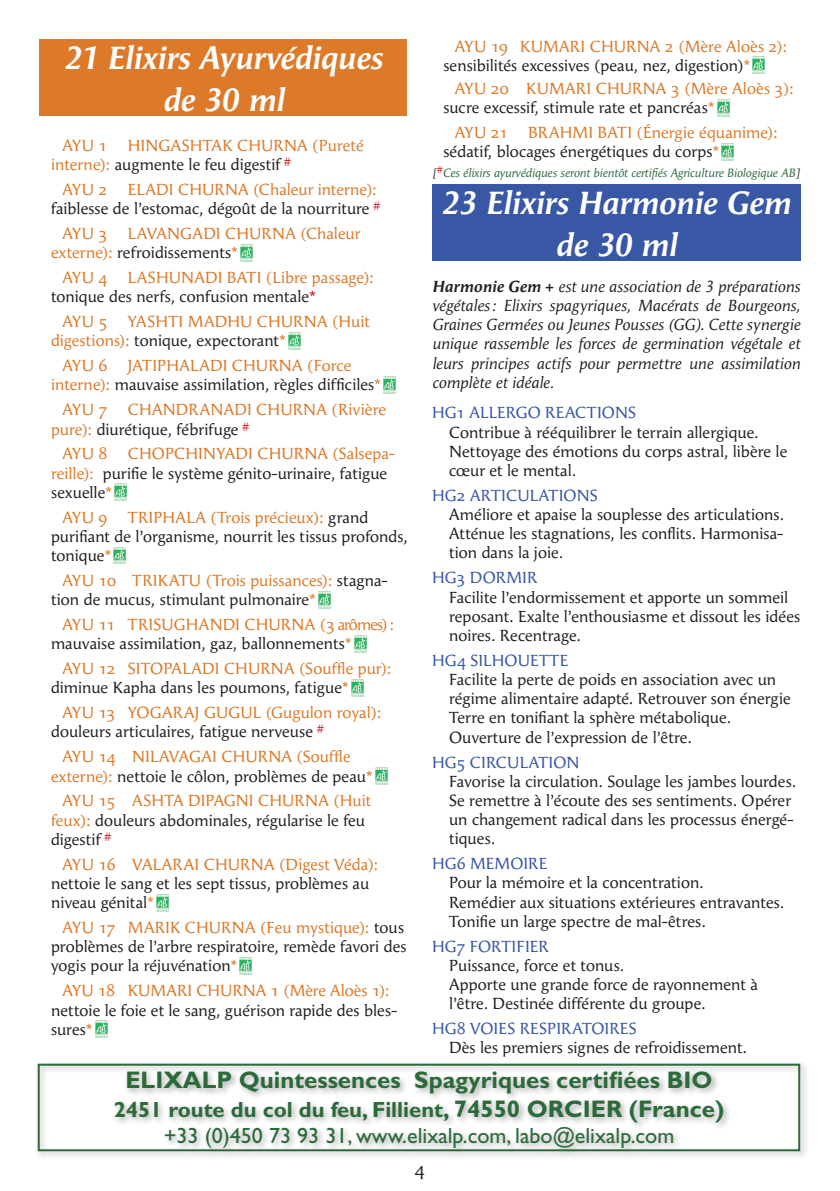
<style>
.page{position:relative;width:840px;height:1191px;background:#fff}
.page>*{position:absolute;margin:0;border:0;box-sizing:border-box;transform-origin:0 0}
.t1{font:italic 700 32px/42.4px "Angie";letter-spacing:-.01em;color:#fff;text-align:center}
.t2{font:700 24px "Gill Sans Std";color:#2b6a39}
.t3{font:22px/26.4px "Gill Sans Std";color:#2b6a39;text-align:center}
.t4{font:18px "Angie";color:#231f20}
.t5{font:16px/19.2px "Angie";letter-spacing:.005em;color:#231f20}
.t6{font:16px/19.2px "Angie";letter-spacing:.005em;color:#dc7a2a}
.t7{font:italic 16px/19.2px "Angie";letter-spacing:.005em;color:#231f20;text-align:justify}
.t8{font:16px "Angie";letter-spacing:.005em;color:#3857a5}
.t9{font:italic 12px "Angie";color:#2b6a39}
.s1{color:#231f20}
.s2{color:#dc7a2a}
.s3{color:#c2121a}
.s4{font-weight:700}
.s5{font-weight:700;font-size:24px}
</style>
<div class="page">
<img style="left:240px;top:244px;width:12px;height:17px">
<img style="left:288px;top:332px;width:12px;height:17px">
<img style="left:383px;top:376px;width:12px;height:17px">
<img style="left:114px;top:484px;width:13px;height:17px">
<img style="left:114px;top:547px;width:12px;height:17px">
<img style="left:318px;top:591px;width:12px;height:17px">
<img style="left:354px;top:635px;width:12px;height:17px">
<img style="left:351px;top:679px;width:12px;height:17px">
<img style="left:375px;top:767px;width:12px;height:17px">
<img style="left:156px;top:894px;width:12px;height:17px">
<img style="left:239px;top:957px;width:13px;height:17px">
<img style="left:95px;top:1020px;width:12px;height:17px">
<img style="left:752px;top:57px;width:12px;height:17px">
<img style="left:717px;top:99px;width:11px;height:17px">
<img style="left:721px;top:143px;width:12px;height:17px">
<div style="left:40px;top:40px;width:367px;height:76px;background:#dc7a2a"></div>
<div style="left:432px;top:185px;width:368px;height:76px;background:#3857a5"></div>
<div style="left:34px;top:1060px;width:774px;height:100px;background:#231f20;opacity:.36"></div>
<div style="left:38px;top:1063px;width:761px;height:88px;border:2px solid #2b6a39"></div>
<h1 class="t1" style="left:64px;top:37px;width:320px">21 Elixirs Ayurvédiques de 30 ml</h1>
<p class="t6" style="left:51px;top:136px;width:314px;text-indent:77px">HINGASHTAK CHURNA (Pureté interne): <span class="s1">augmente le feu digestif</span> <sup>#</sup></p>
<p class="t6" style="left:62px;top:180px;width:47px">AYU 2</p>
<p class="t6" style="left:62px;top:136px;width:47px">AYU 1</p>
<p class="t5" style="left:51px;top:180px;width:330px;text-align:right"><span class="s2">ELADI CHURNA (Chaleur interne):<br></span>faiblesse de l’estomac, dégoût de la nourriture <sup>#</sup></p>
<p class="t6" style="left:62px;top:224px;width:47px">AYU 3</p>
<p class="t6" style="left:51px;top:224px;width:310px;text-indent:77px">LAVANGADI CHURNA (Chaleur externe): <span class="s1">refroidissements</span>*</p>
<p class="t6" style="left:62px;top:268px;width:47px">AYU 4</p>
<p class="t5" style="left:51px;top:268px;width:324px;text-indent:77px"><span class="s2">LASHUNADI BATI (Libre passage): </span>tonique des nerfs, confusion mentale<span class="s3">*</span></p>
<p class="t6" style="left:62px;top:313px;width:47px">AYU 5</p>
<p class="t6" style="left:51px;top:313px;width:320px;text-indent:77px">YASHTI MADHU CHURNA (Huit digestions): <span class="s1">tonique, expectorant</span>*</p>
<p class="t6" style="left:62px;top:357px;width:47px">AYU 6</p>
<p class="t5" style="left:51px;top:357px;width:332px;text-indent:77px"><span class="s2">JATIPHALADI CHURNA (Force interne):</span> mauvaise assimilation, règles difficiles<span class="s2">*</span></p>
<p class="t6" style="left:62px;top:401px;width:47px">AYU 7</p>
<p class="t6" style="left:51px;top:401px;width:336px;text-indent:77px">CHANDRANADI CHURNA (Rivière pure): <span class="s1">diurétique, fébrifuge</span> <sup>#</sup></p>
<p class="t6" style="left:62px;top:445px;width:47px">AYU 8</p>
<p class="t5" style="left:51px;top:445px;width:345px;text-indent:77px"><span class="s2">CHOPCHINYADI CHURNA (Salsepa&shy;reille):</span> purifie le système génito-urinaire, fatigue sexuelle<span class="s2">*</span></p>
<p class="t6" style="left:62px;top:508px;width:47px">AYU 9</p>
<p class="t5" style="left:51px;top:508px;width:358px;text-indent:77px"><span class="s2">TRIPHALA (Trois précieux):</span> grand purifiant de l’organisme, nourrit les tissus profonds, tonique<span class="s2">*</span></p>
<p class="t5" style="left:51px;top:571px;width:337px;text-indent:11px"><span class="s2">AYU 10 TRIKATU (Trois puissances):</span> stagna&shy;tion de mucus, stimulant pulmonaire<span class="s2">*</span></p>
<p class="t5" style="left:51px;top:615px;width:344px;text-indent:11px"><span class="s2">AYU 11 TRISUGHANDI CHURNA (3 arômes): </span>mauvaise assimilation, gaz, ballonnements<span class="s2">*</span></p>
<p class="t6" style="left:51px;top:659px;width:342px;text-indent:11px">AYU 12 SITOPALADI CHURNA (Souffle pur): <span class="s1">diminue Kapha dans les poumons, fatigue</span>*</p>
<p class="t5" style="left:51px;top:703px;width:331px;text-indent:11px"><span class="s2">AYU 13 YOGARAJ GUGUL (Gugulon royal): </span>douleurs articulaires, fatigue nerveuse <sup>#</sup></p>
<p class="t6" style="left:51px;top:748px;width:323px;text-indent:11px">AYU 14 NILAVAGAI CHURNA (Souffle externe): <span class="s1">nettoie le côlon, problèmes de peau</span>*</p>
<p class="t5" style="left:51px;top:792px;width:321px;text-indent:11px"><span class="s2">AYU 15 ASHTA DIPAGNI CHURNA (Huit feux):</span> douleurs abdominales, régularise le feu digestif <sup>#</sup></p>
<p class="t6" style="left:62px;top:855px;width:317px">AYU 16 VALARAI CHURNA (Digest Véda):</p>
<p class="t5" style="left:51px;top:874px;width:319px">nettoie le sang et les sept tissus, problèmes au niveau génital<span class="s2">*</span></p>
<p class="t5" style="left:51px;top:918px;width:357px;text-indent:11px"><span class="s2">AYU 17 MARIK CHURNA (Feu mystique):</span> tous problèmes de l’arbre respiratoire, remède favori des yogis pour la réjuvénation<span class="s2">*</span></p>
<p class="t6" style="left:62px;top:981px;width:328px">AYU 18 KUMARI CHURNA 1 (Mère Aloès 1):</p>
<p class="t5" style="left:51px;top:1001px;width:347px">nettoie le foie et le sang, guérison rapide des bles&shy;sures<span class="s2">*</span></p>
<p class="t5" style="left:443px;top:37px;width:345px;text-indent:11px"><span class="s2">AYU 19 KUMARI CHURNA 2 (Mère Aloès 2): </span>sensibilités excessives (peau, nez, digestion)<span class="s2">*</span></p>
<p class="t5" style="left:443px;top:79px;width:352px;text-indent:11px"><span class="s2">AYU 20 KUMARI CHURNA 3 (Mère Aloès 3): </span>sucre excessif, stimule rate et pancréas<span class="s2">*</span></p>
<p class="t5" style="left:443px;top:124px;width:336px;text-indent:11px"><span class="s2">AYU 21 BRAHMI BATI (Énergie équanime): </span>sédatif, blocages énergétiques du corps<span class="s2">*</span></p>
<p class="t9" style="left:432px;top:166px;width:369px"><span class="s1">[</span><sup>#</sup>Ces élixirs ayurvédiques seront bientôt certifiés Agriculture Biologique AB<span class="s1">]</span></p>
<h1 class="t1" style="left:441px;top:182px;width:350px">23 Elixirs Harmonie Gem de 30 ml</h1>
<p class="t7" style="left:432px;top:277px;width:369px"><span class="s4">Harmonie Gem +</span> est une association de 3 préparations végétales: Elixirs spagyriques, Macérats de Bourgeons, Graines Germées ou Jeunes Pousses (GG). Cette synergie unique rassemble les forces de germination végétale et leurs principes actifs pour permettre une assimilation complète et idéale.</p>
<p class="t8" style="left:432px;top:404px;width:205px">HG1 ALLERGO REACTIONS</p>
<p class="t5" style="left:449px;top:423px;width:339px">Contribue à rééquilibrer le terrain allergique.<br>Nettoyage des émotions du corps astral, libère le cœur et le mental.</p>
<p class="t8" style="left:432px;top:487px;width:167px">HG2 ARTICULATIONS</p>
<p class="t5" style="left:449px;top:505px;width:336px;text-align:justify">Améliore et apaise la souplesse des articulations.<br>Atténue les stagnations, les conflits. Harmonisa&shy;tion dans la joie.</p>
<p class="t8" style="left:432px;top:569px;width:107px">HG3 DORMIR</p>
<p class="t5" style="left:449px;top:588px;width:352px">Facilite l’endormissement et apporte un sommeil reposant. Exalte l’enthousiasme et dissout les idées noires. Recentrage.</p>
<p class="t8" style="left:432px;top:652px;width:138px">HG4 SILHOUETTE</p>
<p class="t5" style="left:449px;top:670px;width:343px">Facilite la perte de poids en association avec un régime alimentaire adapté. Retrouver son énergie Terre en tonifiant la sphère métabolique.<br>Ouverture de l’expression de l’être.</p>
<p class="t8" style="left:432px;top:753px;width:149px">HG5 CIRCULATION</p>
<p class="t5" style="left:449px;top:772px;width:348px">Favorise la circulation. Soulage les jambes lourdes.<br>Se remettre à l’écoute des ses sentiments. Opérer un changement radical dans les processus énergé&shy;tiques.</p>
<p class="t8" style="left:432px;top:855px;width:117px">HG6 MEMOIRE</p>
<p class="t5" style="left:449px;top:874px;width:336px">Pour la mémoire et la concentration.<br>Remédier aux situations extérieures entravantes.<br>Tonifie un large spectre de mal-êtres.</p>
<p class="t8" style="left:432px;top:937px;width:118px">HG7 FORTIFIER</p>
<p class="t5" style="left:449px;top:956px;width:310px">Puissance, force et tonus.<br>Apporte une grande force de rayonnement à l’être. Destinée différente du groupe.</p>
<p class="t8" style="left:432px;top:1020px;width:206px">HG8 VOIES RESPIRATOIRES</p>
<p class="t5" style="left:449px;top:1038px;width:299px">Dès les premiers signes de refroidissement.</p>
<h2 class="t2" style="left:125px;top:1065px;width:588px">ELIXALP Quintessences Spagyriques certifiées BIO</h2>
<h3 class="t3" style="left:114px;top:1096px;width:611px"><span class="s4">2451 route du col du feu, Fillient</span><span class="s5">, 74550 ORCIER (France) </span>+33 (0)450 73 93 31, www.elixalp.com, labo@elixalp.com</h3>
<p class="t4" style="left:414px;top:1159px;width:12px">4</p>
</div>
